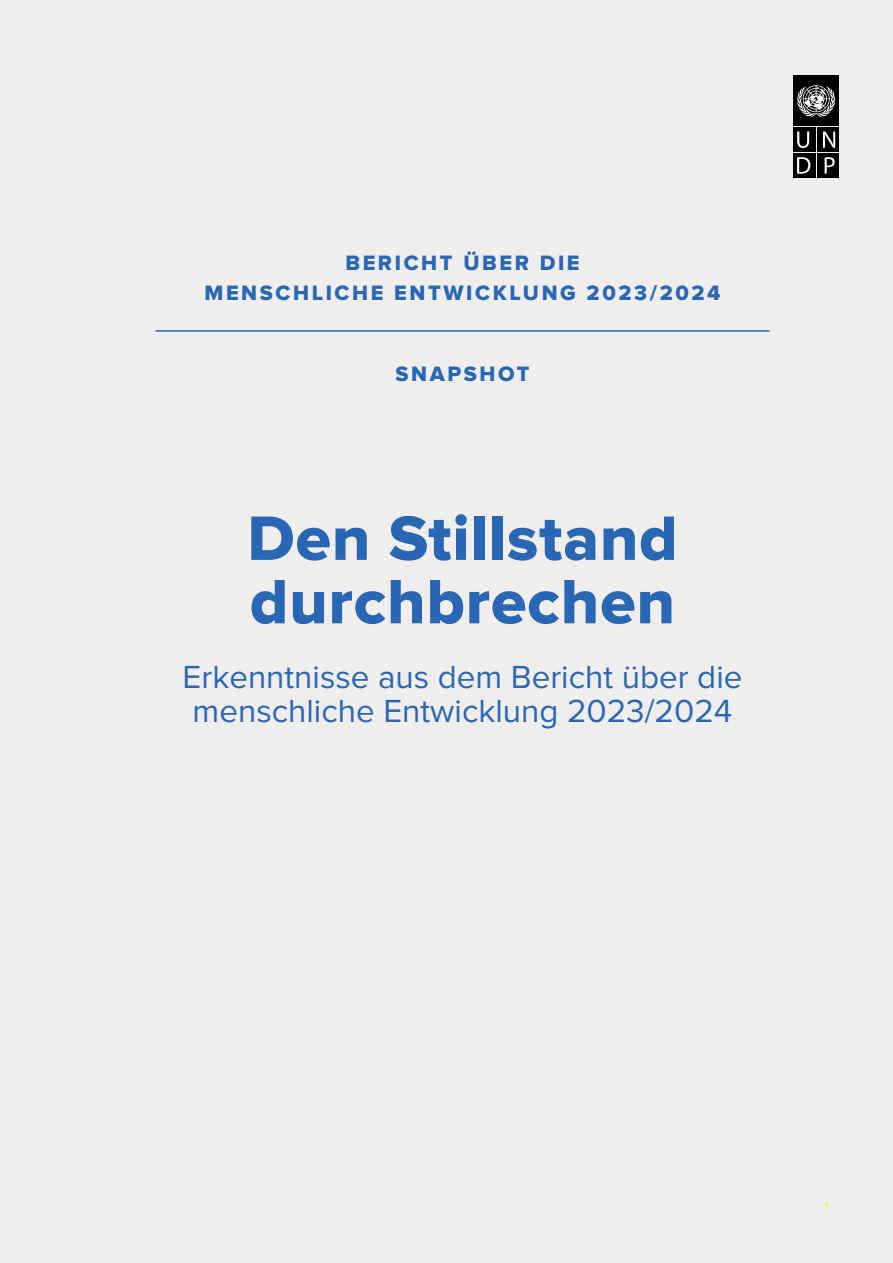
<style>
.page{position:relative;width:893px;height:1263px;background:#f0eeec}
.page>*{position:absolute;margin:0;border:0;box-sizing:border-box;transform-origin:0 0}
.t1{font:64.95px/63.4px "Proxima Nova Extrabld";letter-spacing:.015em;color:#2967b5}
.t2{font:33.15px/34.5px "Proxima Nova";color:#2967b5;text-align:center}
.t3{font:21.6px/30.3px "Proxima Nova Extrabld";letter-spacing:.12em;color:#2967b5;text-align:center}
.t4{font:10.05px "Proxima Nova";color:#b4ff00}
</style>
<div class="page">
<div style="left:793px;top:127px;width:22px;height:25px;background:#000"></div>
<svg style="left:797px;top:131px;width:12px;height:17px"></svg>
<div style="left:817px;top:127px;width:22px;height:25px;background:#000"></div>
<svg style="left:823px;top:131px;width:12px;height:17px"></svg>
<div style="left:817px;top:153px;width:22px;height:25px;background:#000"></div>
<svg style="left:825px;top:157px;width:10px;height:17px"></svg>
<div style="left:793px;top:153px;width:22px;height:25px;background:#000"></div>
<svg style="left:797px;top:157px;width:13px;height:17px"></svg>
<div style="left:793px;top:76px;width:46px;height:50px;background:#000"></div>
<svg style="left:797px;top:85px;width:38px;height:32px"></svg>
<hr style="left:155px;top:330px;width:614px;height:2px;background:#2967b5">
<p class="t3" style="left:204px;top:248px;width:518px">BERICHT ÜBER DIE<br>MENSCHLICHE ENTWICKLUNG 2023/2024</p>
<p class="t3" style="left:395px;top:360px;width:136px">SNAPSHOT</p>
<h1 class="t1" style="left:247px;top:508px;width:432px">Den Stillstand durchbrechen</h1>
<p class="t2" style="left:183px;top:660px;width:561px">Erkenntnisse aus dem Bericht über die menschliche Entwicklung 2023/2024</p>
<p class="t4" style="left:825px;top:1200px;width:5px">1</p>
</div>
